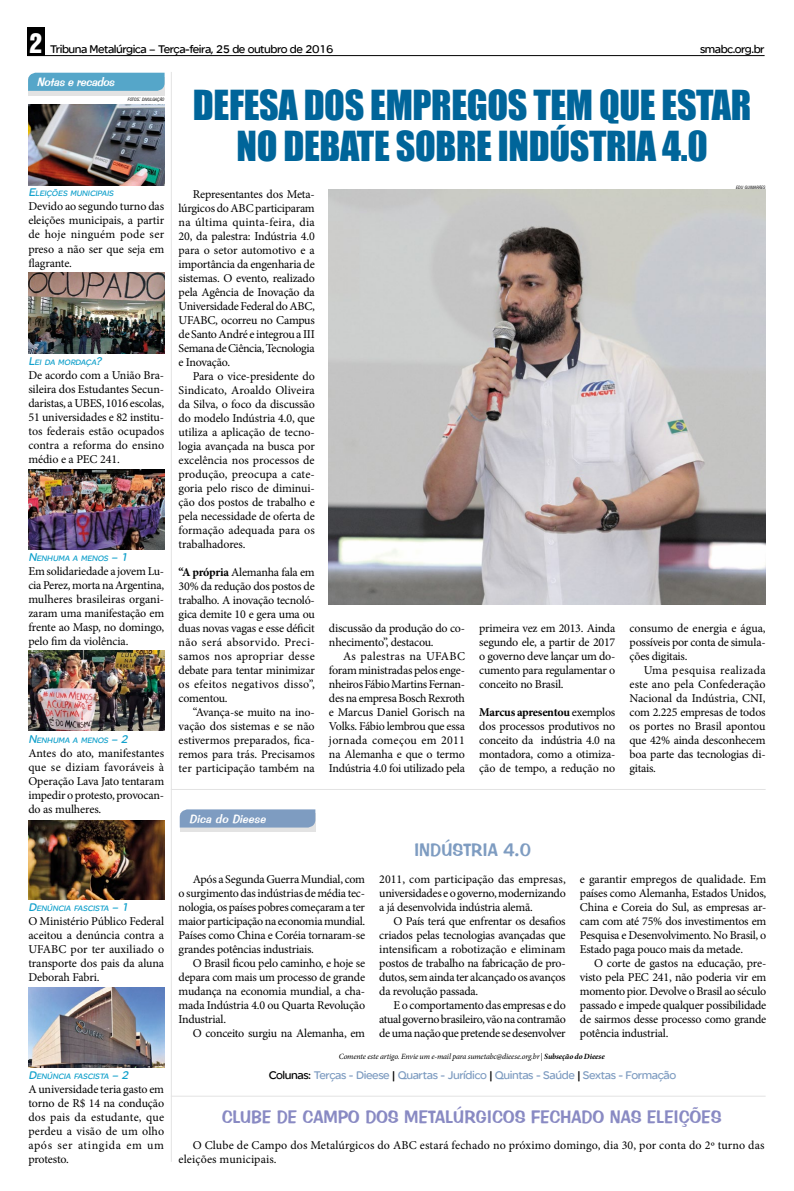
<style>
.page{position:relative;width:794px;height:1191px;background:#fff}
.page>*{position:absolute;margin:0;border:0;box-sizing:border-box;transform-origin:0 0}
.t1{font:38px/41px "Impact";letter-spacing:-.01em;color:#00659a;text-align:center}
.t2{font:18px "Impress BT";letter-spacing:-.01em;color:#898ac3}
.t3{font:18px "Impress BT";letter-spacing:-.01em;color:#7e9cc1}
.t4{font:12px/14px "Minion Pro";letter-spacing:-.015em;color:#000;text-align:justify}
.t5{font:12px/14px "Minion Pro";letter-spacing:.01em;color:#000}
.t6{font:12px "SE Optimist Semi";letter-spacing:-.035em;color:#7e9cc1}
.t7{font:12px "SE Optimist Semi";letter-spacing:-.04em;color:#000}
.t8{font:italic 12px "Impress BT";color:#fff}
.t9{font:italic 8.4px "SE Optimist Semi";color:#10a0cb}
.t10{font:italic 8px "Minion Pro";letter-spacing:-.02em;color:#000}
.t11{font:italic condensed 4.4px "Swiss 721 BT";color:#000}
.s1{font-family:"Helvetica Inserat";font-size:25px;color:#fff}
.s2{font-weight:700}
.s3{font-size:6.2px}
.s4{font-size:12px}
.s5{color:#000}
</style>
<div class="page">
<div style="left:28px;top:77px;width:137px;height:18px;background:#e3e3e3"></div>
<svg style="left:28px;top:73px;width:137px;height:18px;background:#58a7c9"></svg>
<img style="left:28px;top:987px;width:136px;height:80px">
<img style="left:28px;top:820px;width:136px;height:79px">
<img style="left:28px;top:651px;width:136px;height:79px">
<img style="left:28px;top:470px;width:136px;height:79px">
<img style="left:28px;top:272px;width:136px;height:82px">
<img style="left:28px;top:104px;width:136px;height:82px">
<hr style="left:171px;top:72px;width:1px;height:1089px;background:#e3e3e3">
<div style="left:27px;top:28px;width:17px;height:28px;background:#000"></div>
<hr style="left:27px;top:55px;width:737px;height:1px;background:#000">
<hr style="left:171px;top:1095px;width:594px;height:1px;background:#e3e3e3">
<hr style="left:171px;top:789px;width:594px;height:1px;background:#e3e3e3">
<svg style="left:180px;top:827px;width:135px;height:5px"></svg>
<div style="left:180px;top:809px;width:135px;height:18px;background:#7e9cc1"></div>
<img style="left:329px;top:189px;width:436px;height:415px">
<p class="t7" style="left:30px;top:42px;width:305px"><span class="s1">2</span> Tribuna Metalúrgica – Terça-feira, 25 de outubro de 2016</p>
<p class="t7" style="left:700px;top:42px;width:66px">smabc.org.br</p>
<h1 class="t1" style="left:193px;top:84px;width:560px">DEFESA DOS EMPREGOS TEM QUE ESTAR<br>NO DEBATE SOBRE INDÚSTRIA 4.0</h1>
<p class="t4" style="left:179px;top:187px;width:138px;text-indent:14px">Representantes dos Meta&shy;lúrgicos do ABC participaram na última quinta-feira, dia 20, da palestra: Indústria 4.0 para o setor automotivo e a importância da engenharia de sistemas. O evento, realizado pela Agência de Inovação da Universidade Federal do ABC, UFABC, ocorreu no Campus de Santo André e integrou a III Semana de Ciência, Tecnologia e Inovação.</p>
<p class="t4" style="left:179px;top:369px;width:138px;text-indent:14px">Para o vice-presidente do Sindicato, Aroaldo Oliveira da Silva, o foco da discussão do modelo Indústria 4.0, que utiliza a aplicação de tecno&shy;logia avançada na busca por excelência nos processos de produção, preocupa a cate&shy;goria pelo risco de diminui&shy;ção dos postos de trabalho e pela necessidade de oferta de formação adequada para os trabalhadores.</p>
<p class="t4" style="left:179px;top:565px;width:138px"><span class="s2">“A própria</span> Alemanha fala em 30% da redução dos postos de trabalho. A inovação tecnoló&shy;gica demite 10 e gera uma ou duas novas vagas e esse déficit não será absorvido. Preci&shy;samos nos apropriar desse debate para tentar minimizar os efeitos negativos disso”, comentou.</p>
<p class="t4" style="left:179px;top:705px;width:138px;text-indent:14px">“Avança-se muito na ino&shy;vação dos sistemas e se não estivermos preparados, fica&shy;remos para trás. Precisamos ter participação também na</p>
<p class="t8" style="left:37px;top:75px;width:82px">Notaserecados</p>
<p class="t11" style="left:128px;top:97px;width:38px">FOTOS<span class="s3">:</span> DIVULGAÇÃO</p>
<p class="t11" style="left:736px;top:185px;width:31px">EDU GUIMARÃES</p>
<p class="t9" style="left:28px;top:189px;width:88px"><span class="s4">E</span>LEIÇÕES MUNICIPAIS</p>
<p class="t4" style="left:28px;top:200px;width:137px">Devido ao segundo turno das eleições municipais, a partir de hoje ninguém pode ser preso a não ser que seja em flagrante.</p>
<p class="t9" style="left:28px;top:357px;width:77px"><span class="s4">L</span>EI DA MORDAÇA<span class="s4">?</span></p>
<p class="t4" style="left:28px;top:368px;width:137px">De acordo com a União Bra&shy;sileira dos Estudantes Secun&shy;daristas, a UBES, 1016 escolas, 51 universidades e 82 institu&shy;tos federais estão ocupados contra a reforma do ensino médio e a PEC 241.</p>
<p class="t9" style="left:28px;top:553px;width:104px"><span class="s4">N</span>ENHUMA A MENOS <span class="s4">– 1</span></p>
<p class="t4" style="left:28px;top:564px;width:137px">Em solidariedade a jovem Lu&shy;cia Perez, morta na Argentina, mulheres brasileiras organi&shy;zaram uma manifestação em frente ao Masp, no domingo, pelo fim da violência.</p>
<p class="t4" style="left:629px;top:621px;width:138px">consumo de energia e água, possíveis por conta de simula&shy;ções digitais.</p>
<p class="t4" style="left:629px;top:663px;width:138px;text-indent:14px">Uma pesquisa realizada este ano pela Confederação Nacional da Indústria, CNI, com 2.225 empresas de todos os portes no Brasil apontou que 42% ainda desconhecem boa parte das tecnologias di&shy;gitais.</p>
<p class="t4" style="left:329px;top:621px;width:138px">discussão da produção do co&shy;nhecimento”, destacou.</p>
<p class="t4" style="left:329px;top:649px;width:138px;text-indent:14px">As palestras na UFABC foram ministradas pelos enge&shy;nheiros Fábio Martins Fernan&shy;des na empresa Bosch Rexroth e Marcus Daniel Gorisch na Volks. Fábio lembrou que essa jornada começou em 2011 na Alemanha e que o termo Indústria 4.0 foi utilizado pela</p>
<p class="t4" style="left:479px;top:621px;width:138px">primeira vez em 2013. Ainda segundo ele, a partir de 2017 o governo deve lançar um do&shy;cumento para regulamentar o conceito no Brasil.</p>
<p class="t4" style="left:479px;top:705px;width:138px"><span class="s2">Marcus apresentou</span> exemplos dos processos produtivos no conceito da indústria 4.0 na montadora, como a otimiza&shy;ção de tempo, a redução no</p>
<p class="t9" style="left:28px;top:735px;width:103px"><span class="s4">N</span>ENHUMA A MENOS <span class="s4">– 2</span></p>
<p class="t4" style="left:28px;top:746px;width:137px">Antes do ato, manifestantes que se diziam favoráveis à Operação Lava Jato tentaram impedir o protesto, provocan&shy;do as mulheres.</p>
<p class="t8" style="left:189px;top:811px;width:81px">Dica do Dieese</p>
<p class="t9" style="left:28px;top:903px;width:104px"><span class="s4">D</span>ENÚNCIA FASCISTA <span class="s4">– 1</span></p>
<p class="t4" style="left:28px;top:914px;width:137px">O Ministério Público Federal aceitou a denúncia contra a UFABC por ter auxiliado o transporte dos pais da aluna Deborah Fabri.</p>
<p class="t9" style="left:28px;top:1071px;width:104px"><span class="s4">D</span>ENÚNCIA FASCISTA <span class="s4">– 2</span></p>
<p class="t4" style="left:28px;top:1082px;width:137px">A universidade teria gasto em torno de R$ 14 na condução dos pais da estudante, que perdeu a visão de um olho após ser atingida em um protesto.</p>
<p class="t4" style="left:179px;top:872px;width:188px;text-indent:14px">Após a Segunda Guerra Mundial, com o surgimento das indústrias de média tec&shy;nologia, os países pobres começaram a ter maior participação na economia mundial.<br>Países como China e Coréia tornaram-se grandes potências industriais.</p>
<p class="t4" style="left:179px;top:956px;width:188px;text-indent:14px">O Brasil ficou pelo caminho, e hoje se depara com mais um processo de grande mudança na economia mundial, a cha&shy;mada Indústria 4.0 ou Quarta Revolução Industrial.</p>
<p class="t4" style="left:193px;top:1026px;width:174px">O conceito surgiu na Alemanha, em</p>
<h2 class="t3" style="left:414px;top:839px;width:118px">INDÚSTRIA 4.0</h2>
<p class="t4" style="left:379px;top:872px;width:188px">2011, com participação das empresas, universidades e o governo, modernizando a já desenvolvida indústria alemã.</p>
<p class="t4" style="left:379px;top:914px;width:188px;text-indent:14px">O País terá que enfrentar os desafios criados pelas tecnologias avançadas que intensificam a robotização e eliminam postos de trabalho na fabricação de pro&shy;dutos, sem ainda ter alcançado os avanços da revolução passada.</p>
<p class="t4" style="left:379px;top:998px;width:188px;text-indent:14px">E o comportamento das empresas e do atual governo brasileiro, vão na contramão de uma nação que pretende se desenvolver</p>
<p class="t4" style="left:580px;top:872px;width:188px">e garantir empregos de qualidade. Em países como Alemanha, Estados Unidos, China e Coreia do Sul, as empresas ar&shy;cam com até 75% dos investimentos em Pesquisa e Desenvolvimento. No Brasil, o Estado paga pouco mais da metade.</p>
<p class="t4" style="left:580px;top:956px;width:188px;text-indent:14px">O corte de gastos na educação, pre&shy;visto pela PEC 241, não poderia vir em momento pior. Devolve o Brasil ao século passado e impede qualquer possibilidade de sairmos desse processo como grande potência industrial.</p>
<p class="t10" style="left:339px;top:1050px;width:267px">Comente este artigo. Envie um e-mail para sumetabc@dieese.org.br | <span class="s2">Subseção do Dieese</span></p>
<p class="t6" style="left:269px;top:1068px;width:409px"><span class="s5">Colunas:</span> Terças - Dieese <span class="s5">|</span> Quartas - Jurídico <span class="s5">|</span> Quintas - Saúde <span class="s5">|</span> Sextas - Formação</p>
<h2 class="t2" style="left:222px;top:1106px;width:501px">CLUBE DE CAM PO DOS METALÚRGICOS FECHADO NAS ELEIÇÕES</h2>
<p class="t5" style="left:179px;top:1138px;width:587px;text-indent:14px">O Clube de Campo dos Metalúrgicos do ABC estará fechado no próximo domingo, dia 30, por conta do 2º turno das eleições municipais.</p>
</div>
